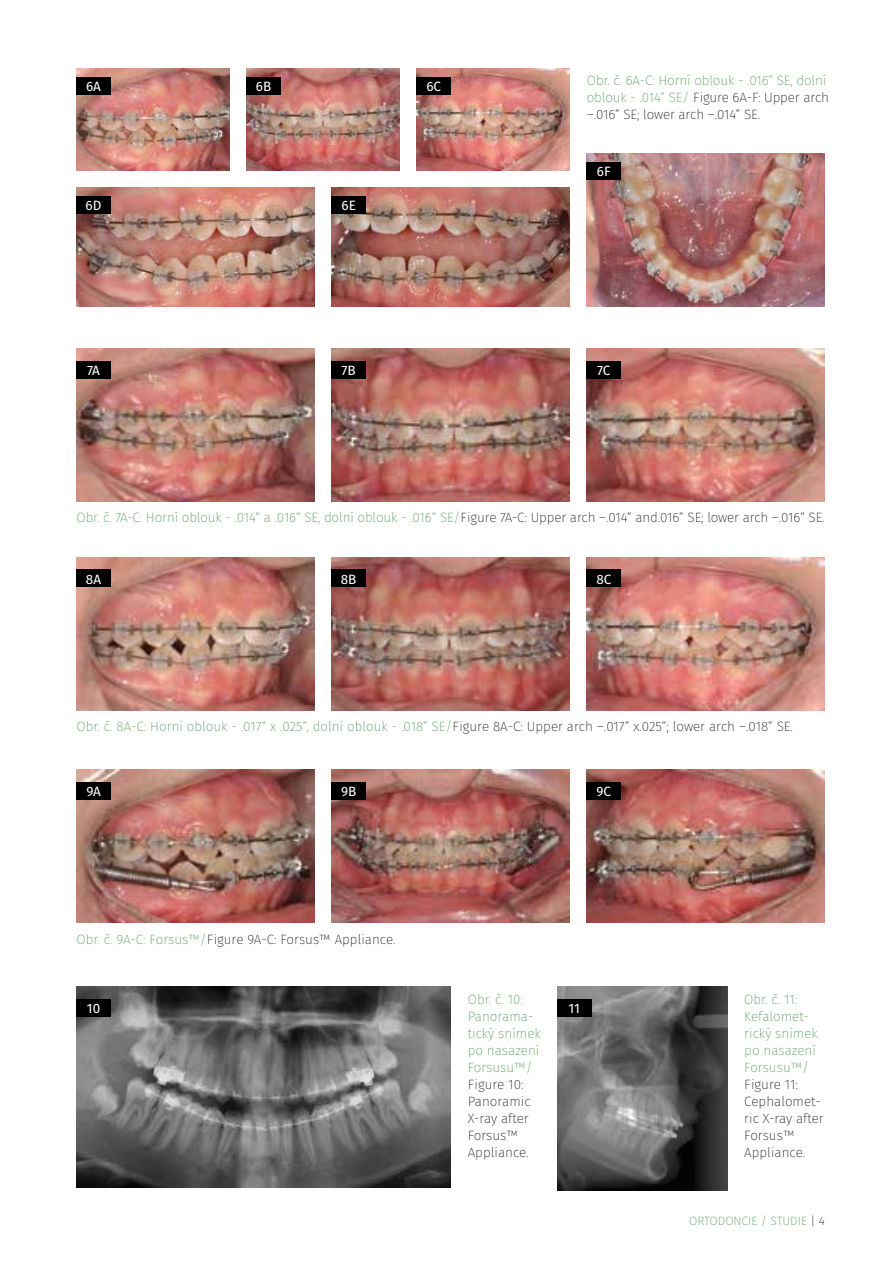
<style>
.page{position:relative;width:893px;height:1263px;background:#fff}
.page>*{position:absolute;margin:0;border:0;box-sizing:border-box;transform-origin:0 0}
.t1{font:200 13.5px/17px "Fira Sans";letter-spacing:-.01em;color:#429247}
.t2{font:200 13.5px/17px "Fira Sans";color:#000}
.t3{font:13.5px "Fira Sans";color:#fff}
.t4{font:200 12px "Fira Sans";color:#429247}
.s1{color:#000}
.s2{color:#429247}
</style>
<div class="page">
<img style="left:77px;top:188px;width:238px;height:118px">
<img style="left:587px;top:154px;width:238px;height:152px">
<img style="left:332px;top:188px;width:238px;height:118px">
<img style="left:77px;top:68px;width:153px;height:103px">
<img style="left:247px;top:68px;width:153px;height:103px">
<img style="left:417px;top:69px;width:153px;height:102px">
<div style="left:77px;top:77px;width:34px;height:17px;background:#000"></div>
<div style="left:77px;top:196px;width:34px;height:17px;background:#000"></div>
<div style="left:587px;top:162px;width:34px;height:17px;background:#000"></div>
<div style="left:332px;top:196px;width:34px;height:17px;background:#000"></div>
<div style="left:247px;top:77px;width:34px;height:17px;background:#000"></div>
<div style="left:417px;top:77px;width:34px;height:17px;background:#000"></div>
<img style="left:77px;top:349px;width:238px;height:153px">
<img style="left:77px;top:557px;width:238px;height:153px">
<img style="left:77px;top:770px;width:238px;height:153px">
<img style="left:332px;top:349px;width:238px;height:153px">
<img style="left:332px;top:557px;width:238px;height:153px">
<img style="left:332px;top:770px;width:238px;height:153px">
<img style="left:587px;top:349px;width:238px;height:153px">
<img style="left:587px;top:557px;width:238px;height:153px">
<img style="left:587px;top:770px;width:238px;height:153px">
<div style="left:77px;top:361px;width:34px;height:17px;background:#000"></div>
<div style="left:77px;top:570px;width:34px;height:17px;background:#000"></div>
<div style="left:77px;top:782px;width:34px;height:17px;background:#000"></div>
<div style="left:332px;top:361px;width:34px;height:17px;background:#000"></div>
<div style="left:332px;top:570px;width:34px;height:17px;background:#000"></div>
<div style="left:332px;top:782px;width:34px;height:17px;background:#000"></div>
<div style="left:587px;top:361px;width:34px;height:17px;background:#000"></div>
<div style="left:587px;top:570px;width:34px;height:17px;background:#000"></div>
<div style="left:587px;top:782px;width:34px;height:17px;background:#000"></div>
<img style="left:557px;top:986px;width:170px;height:205px">
<img style="left:77px;top:986px;width:374px;height:201px">
<div style="left:77px;top:999px;width:34px;height:17px;background:#000"></div>
<div style="left:557px;top:999px;width:34px;height:17px;background:#000"></div>
<p class="t3" style="left:86px;top:77px;width:16px">6A</p>
<p class="t3" style="left:256px;top:77px;width:17px">6B</p>
<p class="t3" style="left:426px;top:77px;width:16px">6C</p>
<p class="t1" style="left:587px;top:72px;width:244px">Obr. č. 6A-C: Horní oblouk - .016“ SE, dolní oblouk - .014“ SE/ <span class="s1">Figure 6A-F: Upper arch –.016“ SE; lower arch –.014“ SE.</span></p>
<p class="t3" style="left:597px;top:162px;width:15px">6F</p>
<p class="t3" style="left:86px;top:196px;width:17px">6D</p>
<p class="t3" style="left:341px;top:196px;width:16px">6E</p>
<p class="t3" style="left:87px;top:361px;width:14px">7A</p>
<p class="t3" style="left:342px;top:361px;width:16px">7B</p>
<p class="t3" style="left:597px;top:361px;width:15px">7C</p>
<p class="t1" style="left:77px;top:508px;width:750px">Obr. č. 7A-C: Horní oblouk - .014“ a .016“ SE, dolní oblouk - .016“ SE/<span class="s1">Figure 7A-C: Upper arch –.014“ and.016“ SE; lower arch –.016“ SE.</span></p>
<p class="t3" style="left:86px;top:570px;width:17px">8A</p>
<p class="t3" style="left:341px;top:570px;width:17px">8B</p>
<p class="t3" style="left:596px;top:570px;width:16px">8C</p>
<p class="t1" style="left:77px;top:718px;width:718px">Obr. č. 8A-C: Horní oblouk - .017“ x .025“, dolní oblouk - .018“ SE/<span class="s1">Figure 8A-C: Upper arch –.017“ x.025“; lower arch –.018“ SE.</span></p>
<p class="t3" style="left:86px;top:782px;width:16px">9A</p>
<p class="t3" style="left:341px;top:782px;width:17px">9B</p>
<p class="t3" style="left:596px;top:782px;width:16px">9C</p>
<p class="t2" style="left:77px;top:931px;width:321px"><span class="s2">Obr. č. 9A-C: Forsus™/</span>Figure 9A-C: Forsus™ Appliance.</p>
<p class="t1" style="left:468px;top:990px;width:75px">Obr. č. 10:<br>Panorama&shy;tický snímek po nasazení<br>Forsusu™/</p>
<p class="t2" style="left:468px;top:1075px;width:64px">Figure 10:<br>Panoramic<br>X-ray after<br>Forsus™<br>Appliance.</p>
<p class="t3" style="left:87px;top:999px;width:15px">10</p>
<p class="t3" style="left:568px;top:999px;width:13px">11</p>
<p class="t1" style="left:744px;top:990px;width:75px">Obr. č. 11:<br>Kefalomet&shy;rický snímek po nasazení<br>Forsusu™/</p>
<p class="t2" style="left:744px;top:1075px;width:81px">Figure 11:<br>Cephalomet&shy;ric X-ray after<br>Forsus™<br>Appliance.</p>
<p class="t4" style="left:689px;top:1212px;width:137px">ORTODONCIE / STUDIE <span class="s1">| 4</span></p>
</div>
